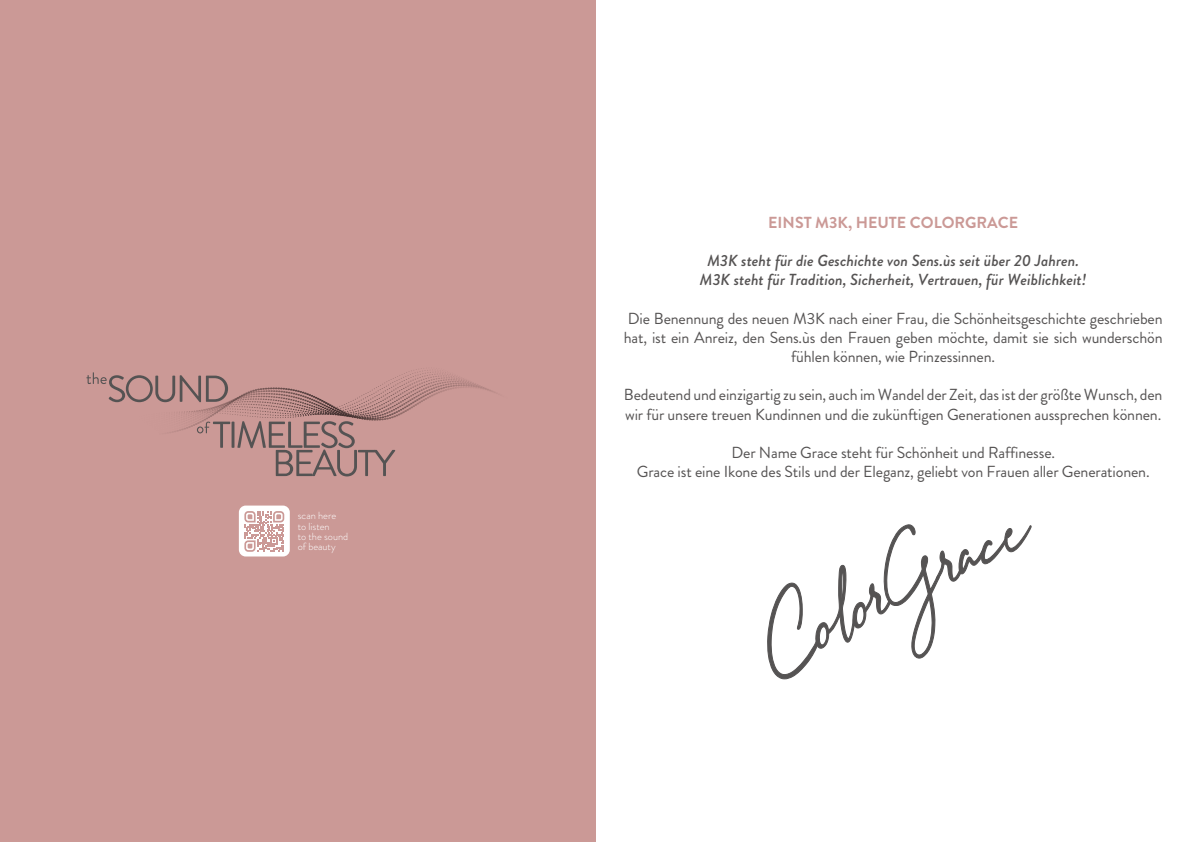
<style>
.page{position:relative;width:1191px;height:842px;background:#fff}
.page>*{position:absolute;margin:0;border:0;box-sizing:border-box;transform-origin:0 0}
.t1{font:16px/19.2px "Brandon Grotesque";letter-spacing:-.01em;color:#555353;text-align:center}
.t2{font:italic 500 16px/19.2px "Brandon Grotesque";color:#555353;text-align:center}
.t3{font:700 16px "Brandon Grotesque";color:#cb9996}
.t4{font:300 10.4px/10.4px "Brandon Grotesque";color:#fff}
</style>
<div class="page">
<div style="left:0;top:0;width:595px;height:842px;background:#cb9996"></div>
<div style="left:239px;top:506px;width:51px;height:50px;background:#fff;border-radius:7px"></div>
<svg style="left:244px;top:511px;width:40px;height:41px"></svg>
<svg style="left:86px;top:368px;width:398px;height:108px"></svg>
<svg style="left:767px;top:524px;width:265px;height:156px"></svg>
<p class="t4" style="left:298px;top:511px;width:52px">scan here<br>to listen<br>to the sound of beauty</p>
<p class="t3" style="left:768px;top:211px;width:251px">EINST M3K, HEUTE COLORGRACE</p>
<p class="t2" style="left:700px;top:251px;width:388px">M3K steht für die Geschichte von Sens.ùs seit über 20 Jahren.<br>M3K steht für Tradition, Sicherheit, Vertrauen, für Weiblichkeit!</p>
<p class="t1" style="left:624px;top:309px;width:540px">Die Benennung des neuen M3K nach einer Frau, die Schönheitsgeschichte geschrieben hat, ist ein Anreiz, den Sens.ùs den Frauen geben möchte, damit sie sich wunderschön fühlen können, wie Prinzessinnen.</p>
<p class="t1" style="left:624px;top:386px;width:540px;text-align:left">Bedeutend und einzigartig zu sein, auch im Wandel der Zeit, das ist der größte Wunsch, den wir für unsere treuen Kundinnen und die zukünftigen Generationen aussprechen können.</p>
<p class="t1" style="left:637px;top:443px;width:514px">Der Name Grace steht für Schönheit und Raffinesse.<br>Grace ist eine Ikone des Stils und der Eleganz, geliebt von Frauen aller Generationen.</p>
</div>
